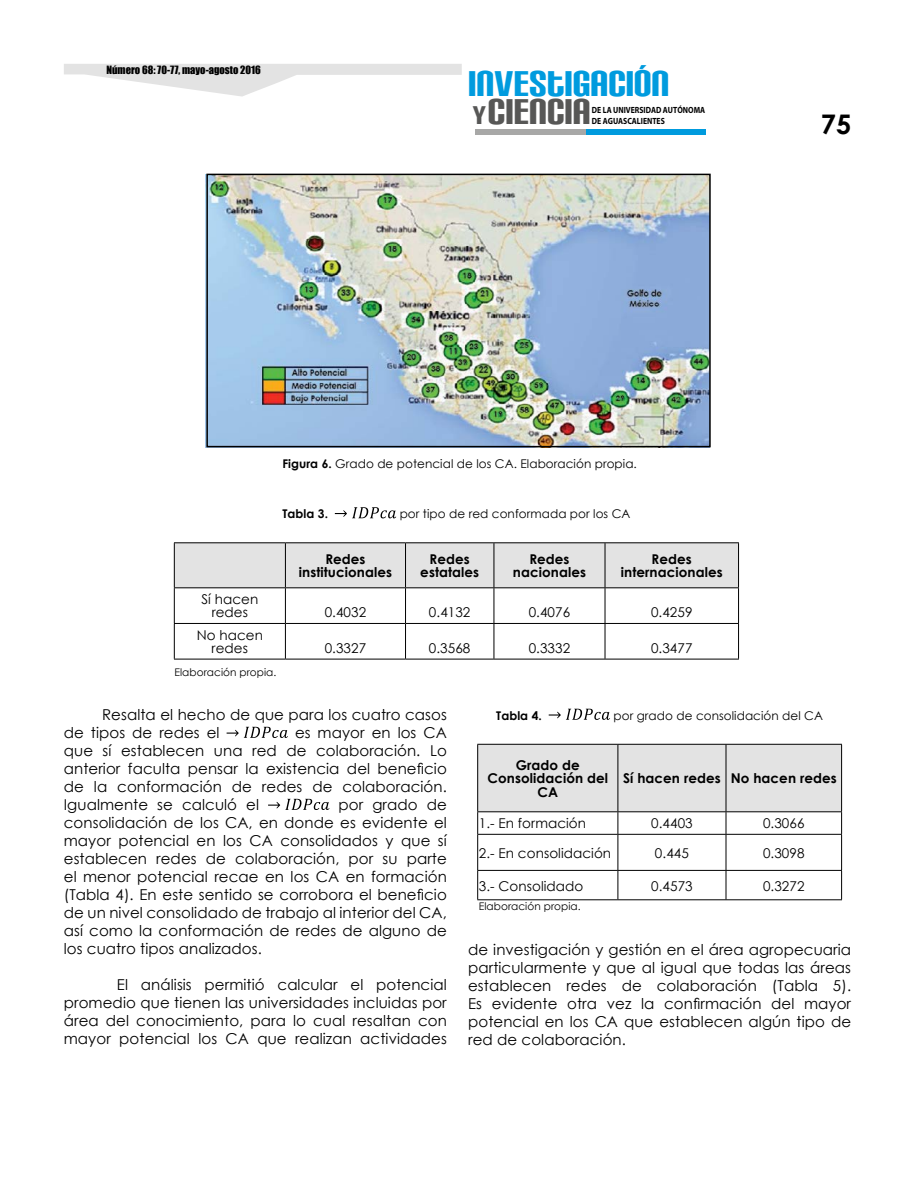
<style>
.page{position:relative;width:915px;height:1191px;background:#fff}
.page>*{position:absolute;margin:0;border:0;box-sizing:border-box;transform-origin:0 0}
.t1{font:43.05px "Carbon Block";color:#009bde}
.t2{font:43.05px "Carbon Block";color:#575756}
.t3{font:700 27px "Century Gothic";color:#000}
.t4{font:15px/18px "Century Gothic";letter-spacing:.005em;color:#000;text-align:justify}
.t5{font:13.5px/13.5px "Century Gothic";letter-spacing:.005em;color:#000;text-align:center}
.t6{font:700 13.5px/13.5px "Century Gothic";letter-spacing:.005em;color:#000;text-align:center}
.t7{font:12px "Century Gothic";letter-spacing:.005em;color:#000}
.t8{font:700 12px "Century Gothic";letter-spacing:.005em;color:#000}
.t9{font:10.5px "Century Gothic";letter-spacing:.005em;color:#000}
.t10{font:10.5px "Impact";color:#000}
.t11{font:700 9px/10.5px "Myriad Pro";color:#000;scale:.85 1}
.s1{font-size:30.75px}
.s2{font-weight:700}
</style>
<div class="page">
<svg style="left:64px;top:64px;width:397px;height:33px"></svg>
<div style="left:475px;top:129px;width:213px;height:6px;background:#a8a8a7"></div>
<div style="left:586px;top:129px;width:119px;height:6px;background:#009bde"></div>
<svg style="left:226px;top:729px;width:12px;height:7px"></svg>
<svg style="left:244px;top:727px;width:44px;height:11px"></svg>
<svg style="left:268px;top:799px;width:61px;height:11px"></svg>
<img style="left:209px;top:177px;width:498px;height:267px">
<div style="left:206px;top:174px;width:504px;height:273px;border:2px solid #000"></div>
<svg style="left:335px;top:507px;width:61px;height:11px"></svg>
<div style="left:175px;top:543px;width:563px;height:44px;background:#e3e3e3"></div>
<hr style="left:174px;top:543px;width:1px;height:44px;background:#000">
<hr style="left:174px;top:542px;width:111px;height:1px;background:#000">
<hr style="left:285px;top:542px;width:120px;height:1px;background:#000">
<hr style="left:405px;top:542px;width:89px;height:1px;background:#000">
<hr style="left:494px;top:542px;width:110px;height:1px;background:#000">
<hr style="left:604px;top:542px;width:134px;height:1px;background:#000">
<hr style="left:174px;top:588px;width:1px;height:35px;background:#000">
<hr style="left:174px;top:624px;width:1px;height:34px;background:#000">
<hr style="left:285px;top:543px;width:1px;height:44px;background:#000">
<hr style="left:405px;top:543px;width:1px;height:44px;background:#000">
<hr style="left:493px;top:543px;width:1px;height:44px;background:#000">
<hr style="left:604px;top:543px;width:1px;height:44px;background:#000">
<hr style="left:738px;top:543px;width:1px;height:44px;background:#000">
<hr style="left:285px;top:588px;width:1px;height:35px;background:#000">
<hr style="left:405px;top:588px;width:1px;height:35px;background:#000">
<hr style="left:493px;top:588px;width:1px;height:35px;background:#000">
<hr style="left:604px;top:588px;width:1px;height:35px;background:#000">
<hr style="left:738px;top:588px;width:1px;height:35px;background:#000">
<hr style="left:285px;top:624px;width:1px;height:34px;background:#000">
<hr style="left:405px;top:624px;width:1px;height:34px;background:#000">
<hr style="left:493px;top:624px;width:1px;height:34px;background:#000">
<hr style="left:604px;top:624px;width:1px;height:34px;background:#000">
<hr style="left:738px;top:624px;width:1px;height:34px;background:#000">
<hr style="left:174px;top:587px;width:111px;height:1px;background:#000">
<hr style="left:285px;top:587px;width:120px;height:1px;background:#000">
<hr style="left:405px;top:587px;width:89px;height:1px;background:#000">
<hr style="left:494px;top:587px;width:110px;height:1px;background:#000">
<hr style="left:604px;top:587px;width:134px;height:1px;background:#000">
<hr style="left:285px;top:658px;width:120px;height:1px;background:#000">
<hr style="left:405px;top:658px;width:89px;height:1px;background:#000">
<hr style="left:494px;top:658px;width:110px;height:1px;background:#000">
<hr style="left:604px;top:658px;width:134px;height:1px;background:#000">
<hr style="left:174px;top:623px;width:111px;height:1px;background:#000">
<hr style="left:285px;top:623px;width:120px;height:1px;background:#000">
<hr style="left:405px;top:623px;width:89px;height:1px;background:#000">
<hr style="left:494px;top:623px;width:110px;height:1px;background:#000">
<hr style="left:604px;top:623px;width:134px;height:1px;background:#000">
<hr style="left:174px;top:658px;width:111px;height:1px;background:#000">
<svg style="left:548px;top:708px;width:62px;height:12px"></svg>
<hr style="left:477px;top:834px;width:1px;height:36px;background:#000">
<svg style="left:477px;top:871px;width:1px;height:28px"></svg>
<svg style="left:477px;top:744px;width:364px;height:90px"></svg>
<hr style="left:617px;top:834px;width:1px;height:36px;background:#000">
<hr style="left:725px;top:834px;width:1px;height:36px;background:#000">
<hr style="left:840px;top:834px;width:1px;height:36px;background:#000">
<svg style="left:617px;top:871px;width:1px;height:28px"></svg>
<svg style="left:725px;top:871px;width:1px;height:28px"></svg>
<hr style="left:477px;top:811px;width:140px;height:1px;background:#000">
<hr style="left:617px;top:811px;width:108px;height:1px;background:#000">
<hr style="left:725px;top:811px;width:116px;height:1px;background:#000">
<hr style="left:477px;top:834px;width:140px;height:1px;background:#000">
<hr style="left:617px;top:834px;width:108px;height:1px;background:#000">
<hr style="left:725px;top:834px;width:116px;height:1px;background:#000">
<hr style="left:477px;top:870px;width:140px;height:1px;background:#000">
<hr style="left:617px;top:870px;width:108px;height:1px;background:#000">
<hr style="left:725px;top:870px;width:116px;height:1px;background:#000">
<hr style="left:617px;top:899px;width:108px;height:1px;background:#000">
<hr style="left:725px;top:899px;width:116px;height:1px;background:#000">
<hr style="left:477px;top:899px;width:140px;height:1px;background:#000">
<p class="t10" style="left:106px;top:63px;width:156px">Número 68: 70-77, mayo-agosto 2016</p>
<h1 class="t1" style="left:468px;top:62px;width:203px">INVESTIGACIÓN</h1>
<h1 class="t2" style="left:472px;top:91px;width:120px"><span class="s1">Y</span> CIENCIA</h1>
<p class="t11" style="left:591px;top:105px;width:135px">DE LA UNIVERSIDAD AUTÓNOMA<br>DE AGUASCALIENTES</p>
<h2 class="t3" style="left:820px;top:107px;width:32px">75</h2>
<p class="t5" style="left:201px;top:592px;width:58px">Sí hacen redes</p>
<p class="t5" style="left:197px;top:628px;width:68px">No hacen redes</p>
<p class="t7" style="left:282px;top:456px;width:356px"><span class="s2">Figura 6.</span> Grado de potencial de los CA. Elaboración propia.</p>
<p class="t8" style="left:282px;top:506px;width:47px">Tabla 3.</p>
<p class="t7" style="left:399px;top:507px;width:232px">por tipo de red conformada por los CA</p>
<p class="t6" style="left:299px;top:551px;width:95px">Redes institucionales</p>
<p class="t6" style="left:420px;top:551px;width:60px">Redes estatales</p>
<p class="t6" style="left:513px;top:551px;width:74px">Redes nacionales</p>
<p class="t6" style="left:620px;top:551px;width:103px">Redes internacionales</p>
<p class="t5" style="left:324px;top:605px;width:43px">0.4032</p>
<p class="t5" style="left:429px;top:605px;width:43px">0.4132</p>
<p class="t5" style="left:528px;top:605px;width:43px">0.4076</p>
<p class="t5" style="left:650px;top:605px;width:43px">0.4259</p>
<p class="t5" style="left:324px;top:641px;width:43px">0.3327</p>
<p class="t5" style="left:429px;top:641px;width:43px">0.3568</p>
<p class="t5" style="left:528px;top:641px;width:43px">0.3332</p>
<p class="t5" style="left:650px;top:641px;width:43px">0.3477</p>
<p class="t9" style="left:174px;top:665px;width:103px">Elaboración propia.</p>
<p class="t4" style="left:64px;top:705px;width:384px;text-indent:38px">Resalta el hecho de que para los cuatro casos de tipos de redes el</p>
<p class="t4" style="left:64px;top:723px;width:384px;text-indent:231px">es mayor en los CA que sí establecen una red de colaboración. Lo anterior faculta pensar la existencia del beneficio de la conformación de redes de colaboración.<br>Igualmente se calculó el</p>
<p class="t4" style="left:64px;top:795px;width:384px;text-indent:274px">por grado de consolidación de los CA, en donde es evidente el mayor potencial en los CA consolidados y que sí establecen redes de colaboración, por su parte el menor potencial recae en los CA en formación (Tabla 4). En este sentido se corrobora el beneficio de un nivel consolidado de trabajo al interior del CA, así como la conformación de redes de alguno de los cuatro tipos analizados.</p>
<p class="t4" style="left:64px;top:975px;width:384px;text-indent:53px">El análisis permitió calcular el potencial promedio que tienen las universidades incluidas por área del conocimiento, para lo cual resaltan con mayor potencial los CA que realizan actividades</p>
<p class="t8" style="left:496px;top:708px;width:47px">Tabla 4.</p>
<p class="t7" style="left:613px;top:708px;width:211px">por grado de consolidación del CA</p>
<p class="t6" style="left:487px;top:758px;width:122px">Grado de<br>Consolidación del<br>CA</p>
<p class="t6" style="left:623px;top:771px;width:215px">Sí hacen redes No hacen redes</p>
<p class="t5" style="left:478px;top:816px;width:109px">1.- En formación</p>
<p class="t5" style="left:651px;top:816px;width:43px">0.4403</p>
<p class="t5" style="left:762px;top:816px;width:43px">0.3066</p>
<p class="t5" style="left:478px;top:846px;width:134px">2.- En consolidación</p>
<p class="t5" style="left:654px;top:846px;width:35px">0.445</p>
<p class="t5" style="left:762px;top:846px;width:43px">0.3098</p>
<p class="t5" style="left:478px;top:878px;width:106px">3.- Consolidado</p>
<p class="t5" style="left:651px;top:878px;width:43px">0.4573</p>
<p class="t5" style="left:762px;top:878px;width:43px">0.3272</p>
<p class="t9" style="left:478px;top:900px;width:103px">Elaboración propia.</p>
<p class="t4" style="left:468px;top:940px;width:384px">de investigación y gestión en el área agropecuaria particularmente y que al igual que todas las áreas establecen redes de colaboración (Tabla 5).<br>Es evidente otra vez la confirmación del mayor potencial en los CA que establecen algún tipo de red de colaboración.</p>
</div>
